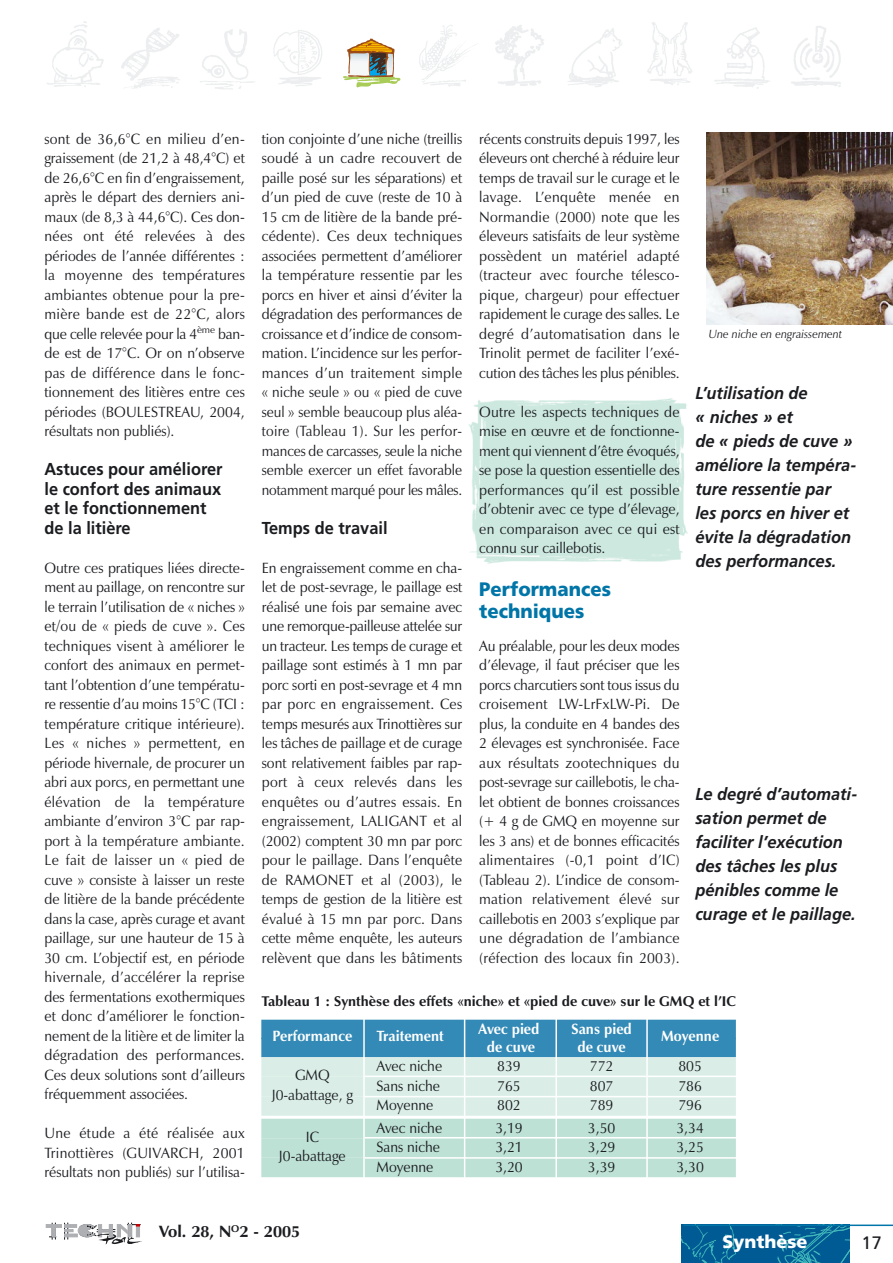
<style>
.page{position:relative;width:893px;height:1263px;background:#fff}
.page>*{position:absolute;margin:0;border:0;box-sizing:border-box;transform-origin:0 0}
.t1{font:900 19.5px/21.8px "Frutiger";color:#0075a7;scale:.95 1}
.t2{font:900 18px "Frutiger";color:#fff}
.t3{font:18px "Frutiger";color:#1b1c20}
.t4{font:italic 700 17.25px/24px "Frutiger";color:#1b1c20;scale:.95 1}
.t5{font:700 17.25px/19.5px "Frutiger";color:#1b1c20;scale:.95 1}
.t6{font:700 16.5px "Zapf Humanist 601 BT";color:#1b1c20}
.t7{font:15px/19.5px "Zapf Humanist 601 BT";color:#1b1c20;text-align:justify;scale:.95 1}
.t8{font:700 15px "Zapf Humanist 601 BT";color:#fff;scale:.95 1}
.t9{font:700 14.25px "Zapf Humanist 601 BT";color:#1b1c20}
.t10{font:italic 12px "Zapf Humanist 601 BT";color:#1b1c20;scale:.95 1}
</style>
<div class="page">
<img style="left:468px;top:398px;width:220px;height:166px">
<hr style="left:46px;top:1224px;width:16px;height:4px;background:#aeafb2">
<svg style="left:49px;top:1222px;width:93px;height:22px"></svg>
<hr style="left:109px;top:1224px;width:4px;height:13px;background:#aeafb2">
<div style="left:681px;top:1225px;width:168px;height:38px;background:#005a93"></div>
<svg style="left:681px;top:1226px;width:55px;height:37px"></svg>
<svg style="left:768px;top:1226px;width:81px;height:37px"></svg>
<hr style="left:683px;top:1225px;width:209px;height:1px;background:#0075a7">
<svg style="left:343px;top:38px;width:58px;height:50px"></svg>
<div style="left:261px;top:1020px;width:474px;height:19px;background:#348ab6"></div>
<div style="left:261px;top:1038px;width:474px;height:19px;background:#348ab6"></div>
<div style="left:261px;top:1057px;width:474px;height:20px;background:#daeee7"></div>
<div style="left:261px;top:1077px;width:474px;height:19px;background:#daeee7"></div>
<div style="left:261px;top:1096px;width:474px;height:20px;background:#daeee7"></div>
<div style="left:261px;top:1119px;width:474px;height:19px;background:#bde1d5"></div>
<div style="left:261px;top:1138px;width:474px;height:20px;background:#bde1d5"></div>
<div style="left:261px;top:1158px;width:474px;height:19px;background:#bde1d5"></div>
<img style="left:706px;top:133px;width:186px;height:191px">
<hr style="left:363px;top:1018px;width:2px;height:161px;background:#fff">
<hr style="left:464px;top:1018px;width:1px;height:161px;background:#fff">
<hr style="left:555px;top:1018px;width:2px;height:161px;background:#fff">
<hr style="left:646px;top:1018px;width:1px;height:161px;background:#fff">
<hr style="left:365px;top:1076px;width:391px;height:1px;background:#fff">
<hr style="left:365px;top:1096px;width:386px;height:1px;background:#fff">
<hr style="left:365px;top:1137px;width:383px;height:1px;background:#fff">
<hr style="left:365px;top:1157px;width:380px;height:2px;background:#fff">
<p class="t7" style="left:44px;top:131px;width:212px">sont de 36,6°C en milieu d’en&shy;graissement (de 21,2 à 48,4°C) et de 26,6°C en fin d’engraissement, après le départ des derniers ani&shy;maux (de 8,3 à 44,6°C). Ces don&shy;nées ont été relevées à des périodes de l’année différentes : la moyenne des températures ambiantes obtenue pour la pre&shy;mière bande est de 22°C, alors que celle relevée pour la 4<sup>ème</sup> ban&shy;de est de 17°C. Or on n’observe pas de différence dans le fonc&shy;tionnement des litières entre ces périodes (BOULESTREAU, 2004, résultats non publiés).</p>
<p class="t5" style="left:44px;top:461px;width:189px">Astuces pour améliorer le confort des animaux et le fonctionnement de la litière</p>
<p class="t7" style="left:44px;top:560px;width:212px">Outre ces pratiques liées directe&shy;ment au paillage, on rencontre sur le terrain l’utilisation de « niches » et/ou de « pieds de cuve ». Ces techniques visent à améliorer le confort des animaux en permet&shy;tant l’obtention d’une températu&shy;re ressentie d’au moins 15°C (TCI : température critique intérieure).<br>Les « niches » permettent, en période hivernale, de procurer un abri aux porcs, en permettant une élévation de la température ambiante d’environ 3°C par rap&shy;port à la température ambiante.<br>Le fait de laisser un « pied de cuve » consiste à laisser un reste de litière de la bande précédente dans la case, après curage et avant paillage, sur une hauteur de 15 à 30 cm. L’objectif est, en période hivernale, d’accélérer la reprise des fermentations exothermiques et donc d’améliorer le fonction&shy;nement de la litière et de limiter la dégradation des performances.<br>Ces deux solutions sont d’ailleurs fréquemment associées.</p>
<p class="t7" style="left:44px;top:1125px;width:212px">Une étude a été réalisée aux Trinottières (GUIVARCH, 2001 résultats non publiés) sur l’utilisa-</p>
<p class="t7" style="left:262px;top:131px;width:212px">tion conjointe d’une niche (treillis soudé à un cadre recouvert de paille posé sur les séparations) et d’un pied de cuve (reste de 10 à 15 cm de litière de la bande pré&shy;cédente). Ces deux techniques associées permettent d’améliorer la température ressentie par les porcs en hiver et ainsi d’éviter la dégradation des performances de croissance et d’indice de consom&shy;mation. L’incidence sur les perfor&shy;mances d’un traitement simple « niche seule » ou « pied de cuve seul » semble beaucoup plus aléa&shy;toire (Tableau 1). Sur les perfor&shy;mances de carcasses, seule la niche semble exercer un effet favorable notamment marqué pour les mâles.</p>
<p class="t5" style="left:262px;top:519px;width:134px">Temps de travail</p>
<p class="t7" style="left:262px;top:560px;width:212px">En engraissement comme en cha&shy;let de post-sevrage, le paillage est réalisé une fois par semaine avec une remorque-pailleuse attelée sur un tracteur. Les temps de curage et paillage sont estimés à 1 mn par porc sorti en post-sevrage et 4 mn par porc en engraissement. Ces temps mesurés aux Trinottières sur les tâches de paillage et de curage sont relativement faibles par rap&shy;port à ceux relevés dans les enquêtes ou d’autres essais. En engraissement, LALIGANT et al (2002) comptent 30 mn par porc pour le paillage. Dans l’enquête de RAMONET et al (2003), le temps de gestion de la litière est évalué à 15 mn par porc. Dans cette même enquête, les auteurs relèvent que dans les bâtiments</p>
<p class="t7" style="left:479px;top:131px;width:212px">récents construits depuis 1997, les éleveurs ont cherché à réduire leur temps de travail sur le curage et le lavage. L’enquête menée en Normandie (2000) note que les éleveurs satisfaits de leur système possèdent un matériel adapté (tracteur avec fourche télesco&shy;pique, chargeur) pour effectuer rapidement le curage des salles. Le degré d’automatisation dans le Trinolit permet de faciliter l’exé&shy;cution des tâches les plus pénibles.</p>
<p class="t7" style="left:479px;top:404px;width:212px">Outre les aspects techniques de mise en œuvre et de fonctionne&shy;ment qui viennent d’être évoqués, se pose la question essentielle des performances qu’il est possible d’obtenir avec ce type d’élevage, en comparaison avec ce qui est connu sur caillebotis.</p>
<h1 class="t1" style="left:479px;top:580px;width:140px">Performances techniques</h1>
<p class="t7" style="left:479px;top:638px;width:212px">Au préalable, pour les deux modes d’élevage, il faut préciser que les porcs charcutiers sont tous issus du croisement LW-LrFxLW-Pi. De plus, la conduite en 4 bandes des 2 élevages est synchronisée. Face aux résultats zootechniques du post-sevrage sur caillebotis, le cha&shy;let obtient de bonnes croissances (+ 4 g de GMQ en moyenne sur les 3 ans) et de bonnes efficacités alimentaires (-0,1 point d’IC) (Tableau 2). L’indice de consom&shy;mation relativement élevé sur caillebotis en 2003 s’explique par une dégradation de l’ambiance (réfection des locaux fin 2003).</p>
<p class="t10" style="left:709px;top:329px;width:142px">Une niche en engraissement</p>
<p class="t4" style="left:695px;top:383px;width:171px">L’utilisation de<br>« niches » et<br>de « pieds de cuve » améliore la tempéra&shy;ture ressentie par<br>les porcs en hiver et évite la dégradation des performances.</p>
<p class="t4" style="left:695px;top:784px;width:172px">Le degré d’automati&shy;sation permet de faciliter l’exécution des tâches les plus pénibles comme le curage et le paillage.</p>
<p class="t9" style="left:261px;top:995px;width:476px">Tableau 1 : Synthèse des effets «niche» et «pied de cuve» sur le GMQ et l’IC</p>
<p class="t8" style="left:478px;top:1023px;width:66px">Avec pied</p>
<p class="t8" style="left:571px;top:1023px;width:65px">Sans pied</p>
<p class="t8" style="left:272px;top:1030px;width:85px">Performance</p>
<p class="t8" style="left:376px;top:1030px;width:72px">Traitement</p>
<p class="t8" style="left:661px;top:1030px;width:63px">Moyenne</p>
<p class="t8" style="left:487px;top:1041px;width:52px">de cuve</p>
<p class="t8" style="left:577px;top:1041px;width:52px">de cuve</p>
<p class="t7" style="left:295px;top:1067px;width:38px">GMQ</p>
<p class="t7" style="left:272px;top:1087px;width:87px">J0-abattage, g</p>
<p class="t7" style="left:306px;top:1129px;width:15px">IC</p>
<p class="t7" style="left:279px;top:1148px;width:72px">J0-abattage</p>
<p class="t7" style="left:376px;top:1058px;width:71px">Avec niche</p>
<p class="t7" style="left:497px;top:1058px;width:26px">839</p>
<p class="t7" style="left:590px;top:1058px;width:26px">772</p>
<p class="t7" style="left:678px;top:1058px;width:26px">805</p>
<p class="t7" style="left:376px;top:1078px;width:68px">Sans niche</p>
<p class="t7" style="left:497px;top:1078px;width:26px">765</p>
<p class="t7" style="left:590px;top:1078px;width:26px">807</p>
<p class="t7" style="left:678px;top:1078px;width:26px">786</p>
<p class="t7" style="left:376px;top:1097px;width:61px">Moyenne</p>
<p class="t7" style="left:497px;top:1097px;width:26px">802</p>
<p class="t7" style="left:590px;top:1097px;width:26px">789</p>
<p class="t7" style="left:678px;top:1097px;width:26px">796</p>
<p class="t7" style="left:376px;top:1120px;width:71px">Avec niche</p>
<p class="t7" style="left:495px;top:1120px;width:30px">3,19</p>
<p class="t7" style="left:588px;top:1120px;width:30px">3,50</p>
<p class="t7" style="left:676px;top:1120px;width:30px">3,34</p>
<p class="t7" style="left:376px;top:1139px;width:68px">Sans niche</p>
<p class="t7" style="left:495px;top:1139px;width:30px">3,21</p>
<p class="t7" style="left:588px;top:1139px;width:30px">3,29</p>
<p class="t7" style="left:676px;top:1139px;width:30px">3,25</p>
<p class="t7" style="left:376px;top:1159px;width:61px">Moyenne</p>
<p class="t7" style="left:495px;top:1159px;width:30px">3,20</p>
<p class="t7" style="left:588px;top:1159px;width:30px">3,39</p>
<p class="t7" style="left:676px;top:1159px;width:30px">3,30</p>
<p class="t6" style="left:159px;top:1225px;width:142px">Vol. 28, N<sup>O</sup>2 - 2005</p>
<p class="t2" style="left:722px;top:1235px;width:86px">Synthèse</p>
<p class="t3" style="left:861px;top:1236px;width:22px">17</p>
</div>
